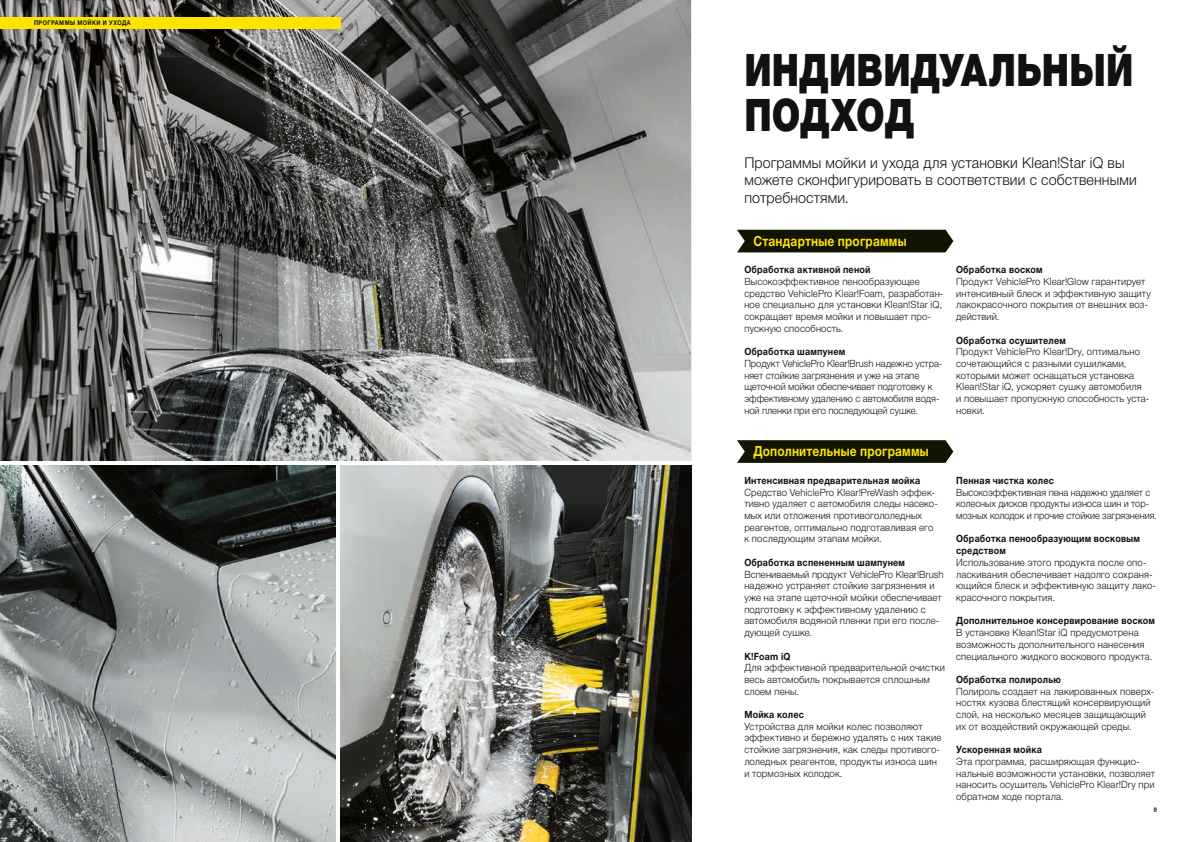
<style>
.page{position:relative;width:1191px;height:842px;background:#fff}
.page>*{position:absolute;margin:0;border:0;box-sizing:border-box;transform-origin:0 0}
.t1{font:900 45px/45px "Helvetica Neue Cyr";letter-spacing:.005em;color:#11110f;scale:.8 1}
.t2{font:300 15px/17.2px "Helvetica Neue Cyr";letter-spacing:.01em;color:#11110f;scale:.95 1}
.t3{font:700 14px "Helvetica Neue Cyr";letter-spacing:.015em;color:#fde300;scale:.85 1}
.t4{font:300 10px/11.7px "Helvetica Neue Cyr";letter-spacing:.02em;color:#11110f;scale:.95 1}
.t5{font:700 10px/11.7px "Helvetica Neue Cyr";letter-spacing:.02em;color:#11110f;scale:.9 1}
.t6{font:300 10px/11.7px "Helvetica Neue Cyr";color:#11110f;scale:.94 1}
.t7{font:300 10px/11.7px "Helvetica Neue Cyr";color:#11110f;scale:.93 1}
.t8{font:700 6.5px "Helvetica Neue Cyr";letter-spacing:.08em;color:#11110f;scale:.85 1}
</style>
<div class="page">
<img style="left:0;top:466px;width:335px;height:376px">
<img style="left:0;top:0;width:690px;height:460px">
<img style="left:341px;top:466px;width:350px;height:376px">
<div style="left:0;top:17px;width:341px;height:11px;background:#fde300"></div>
<div style="left:737px;top:230px;width:216px;height:22px;background:#101400"></div>
<svg style="left:737px;top:440px;width:216px;height:23px;background:#1b1f0c"></svg>
<p class="t8" style="left:34px;top:19px;width:115px">ПРОГРАММЫ МОЙКИ И УХОДА</p>
<p class="t8" style="left:34px;top:806px;width:5px">8</p>
<h1 class="t1" style="left:744px;top:48px;width:488px">ИНДИВИДУАЛЬНЫЙ<br>ПОДХОД</h1>
<h2 class="t2" style="left:744px;top:154px;width:414px">Программы мойки и ухода для установки Klean!Star iQ вы можете сконфигурировать в соответствии с собственными потребностями.</h2>
<h3 class="t3" style="left:753px;top:233px;width:182px">Стандартные программы</h3>
<p class="t5" style="left:744px;top:264px;width:142px">Обработка активной пеной</p>
<p class="t4" style="left:744px;top:276px;width:211px">Высокоэффективное пенообразующее средство VehiclePro Klear!Foam, разработан&shy;ное специально для установки Klean!Star iQ, сокращает время мойки и повышает про&shy;пускную способность.</p>
<p class="t5" style="left:744px;top:346px;width:114px">Обработка шампунем</p>
<p class="t6" style="left:744px;top:358px;width:212px">Продукт VehiclePro Klear!Brush надежно устра&shy;няет стойкие загрязнения и уже на этапе щеточной мойки обеспечивает подготовку к эффективному удалению с автомобиля водя&shy;ной пленки при его последующей сушке.</p>
<p class="t5" style="left:956px;top:264px;width:98px">Обработка воском</p>
<p class="t4" style="left:956px;top:276px;width:207px">Продукт VehiclePro Klear!Glow гарантирует интенсивный блеск и эффективную защиту лакокрасочного покрытия от внешних воз&shy;действий.</p>
<p class="t5" style="left:956px;top:334px;width:123px">Обработка осушителем</p>
<p class="t4" style="left:956px;top:346px;width:205px">Продукт VehiclePro Klear!Dry, оптимально сочетающийся с разными сушилками, которыми может оснащаться установка Klean!Star iQ, ускоряет сушку автомобиля<br>и повышает пропускную способность уста&shy;новки.</p>
<h3 class="t3" style="left:753px;top:444px;width:208px">Дополнительные программы</h3>
<p class="t5" style="left:744px;top:475px;width:197px">Интенсивная предварительная мойка</p>
<p class="t4" style="left:744px;top:486px;width:205px">Средство VehiclePro Klear!PreWash эффек&shy;тивно удаляет с автомобиля следы насеко&shy;мых или отложения противогололедных реагентов, оптимально подготавливая его к последующим этапам мойки.</p>
<p class="t5" style="left:744px;top:557px;width:180px">Обработка вспененным шампунем</p>
<p class="t4" style="left:744px;top:568px;width:211px">Вспениваемый продукт VehiclePro Klear!Brush надежно устраняет стойкие загрязнения и уже на этапе щеточной мойки обеспечивает подготовку к эффективному удалению с автомобиля водяной пленки при его после&shy;дующей сушке.</p>
<p class="t5" style="left:744px;top:650px;width:53px">K!Foam iQ</p>
<p class="t4" style="left:744px;top:662px;width:213px">Для эффективной предварительной очистки весь автомобиль покрывается сплошным слоем пены.</p>
<p class="t5" style="left:744px;top:709px;width:68px">Мойка колес</p>
<p class="t4" style="left:744px;top:720px;width:209px">Устройства для мойки колес позволяют эффективно и бережно удалять с них такие стойкие загрязнения, как следы противого&shy;лоледных реагентов, продукты износа шин и тормозных колодок.</p>
<p class="t5" style="left:956px;top:475px;width:110px">Пенная чистка колес</p>
<p class="t7" style="left:956px;top:486px;width:217px">Высокоэффективная пена надежно удаляет с колесных дисков продукты износа шин и тор&shy;мозных колодок и прочие стойкие загрязнения.</p>
<p class="t5" style="left:956px;top:533px;width:206px">Обработка пенообразующим восковым средством</p>
<p class="t4" style="left:956px;top:557px;width:212px">Использование этого продукта после опо&shy;ласкивания обеспечивает надолго сохраня&shy;ющийся блеск и эффективную защиту лако&shy;красочного покрытия.</p>
<p class="t5" style="left:956px;top:615px;width:222px">Дополнительное консервирование воском</p>
<p class="t4" style="left:956px;top:627px;width:208px">В установке Klean!Star iQ предусмотрена возможность дополнительного нанесения специального жидкого воскового продукта.</p>
<p class="t5" style="left:956px;top:674px;width:118px">Обработка полиролью</p>
<p class="t4" style="left:956px;top:685px;width:210px">Полироль создает на лакированных поверх&shy;ностях кузова блестящий консервирующий слой, на несколько месяцев защищающий их от воздействий окружающей среды.</p>
<p class="t5" style="left:956px;top:744px;width:97px">Ускоренная мойка</p>
<p class="t4" style="left:956px;top:755px;width:211px">Эта программа, расширяющая функцио&shy;нальные возможности установки, позволяет наносить осушитель VehiclePro Klear!Dry при обратном ходе портала.</p>
<p class="t8" style="left:1153px;top:806px;width:5px">9</p>
</div>
